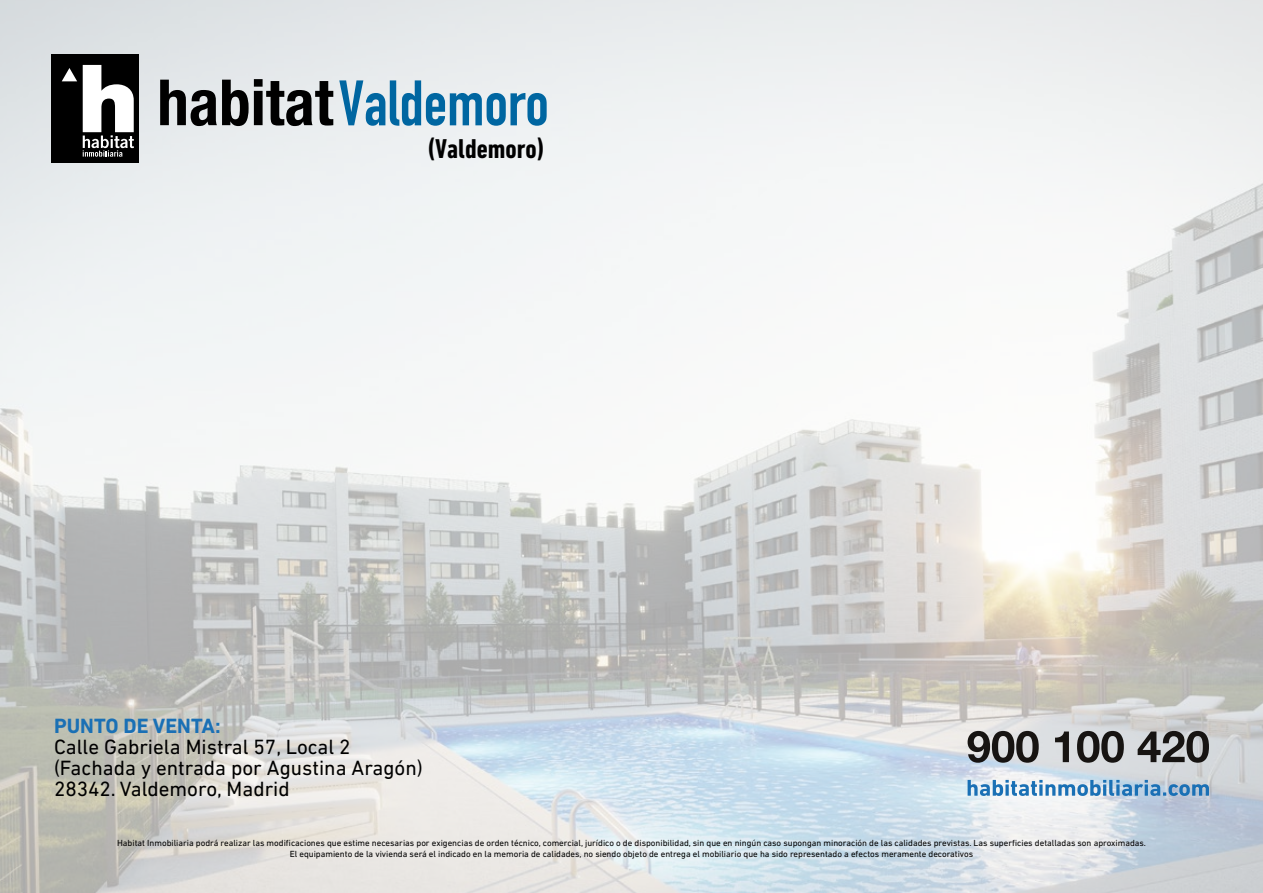
<style>
.page{position:relative;width:1263px;height:893px;background:#fff}
.page>*{position:absolute;margin:0;border:0;box-sizing:border-box;transform-origin:0 0}
.t1{font:700 63.15px "DIN Condensed";color:#0066a1}
.t2{font:700 condensed 27.75px "DIN Next LT Pro";color:#000}
.t3{font:21px/21px "DIN Next LT Pro";color:#000}
.t4{font:700 21px "DIN Next LT Pro";color:#1a70b5}
.t5{font:9px/10.8px "DIN Next LT Pro";color:#000;text-align:center}
</style>
<div class="page">
<img style="left:0;top:0;width:1263px;height:893px">
<div style="left:52px;top:54px;width:87px;height:108px;background:#000"></div>
<svg style="left:83px;top:65px;width:51px;height:92px"></svg>
<svg style="left:62px;top:68px;width:15px;height:13px"></svg>
<svg style="left:967px;top:731px;width:72px;height:32px;background:#727272"></svg>
<svg style="left:1055px;top:731px;width:14px;height:31px"></svg>
<svg style="left:1077px;top:731px;width:47px;height:32px;background:#6f6f70"></svg>
<svg style="left:1137px;top:731px;width:72px;height:32px;background:#767677"></svg>
<svg style="left:967px;top:780px;width:242px;height:16px;background:#88b1d3"></svg>
<svg style="left:160px;top:79px;width:173px;height:47px;background:#727475"></svg>
<h1 class="t1" style="left:338px;top:61px;width:212px">Valdemoro</h1>
<h2 class="t2" style="left:427px;top:133px;width:119px">(Valdemoro)</h2>
<h3 class="t4" style="left:54px;top:713px;width:168px">PUNTO DE VENTA:</h3>
<h3 class="t3" style="left:54px;top:736px;width:370px">Calle Gabriela Mistral 57, Local 2 (Fachada y entrada por Agustina Aragón)<br>28342. Valdemoro, Madrid</h3>
<p class="t5" style="left:117px;top:837px;width:1030px">Habitat Inmobiliaria podrá realizar las modificaciones que estime necesarias por exigencias de orden técnico, comercial, jurídico o de disponibilidad, sin que en ningún caso supongan minoración de las calidades previstas. Las superficies detalladas son aproximadas.<br>El equipamiento de la vivienda será el indicado en la memoria de calidades, no siendo objeto de entrega el mobiliario que ha sido representado a efectos meramente decorativos</p>
</div>
